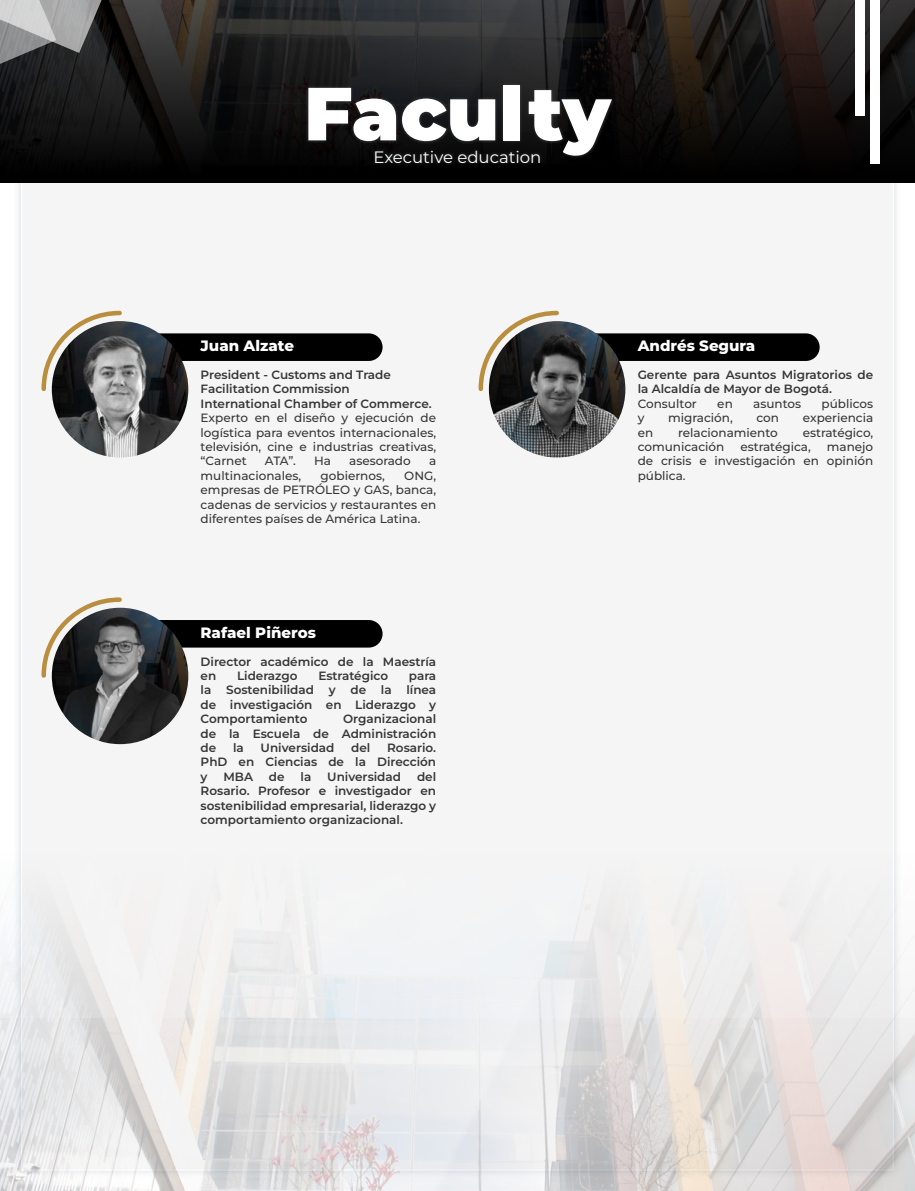
<style>
.page{position:relative;width:915px;height:1191px;background:#fff}
.page>*{position:absolute;margin:0;border:0;box-sizing:border-box;transform-origin:0 0}
.t1{font:900 75px "Montserrat";color:#fff}
.t2{font:16.5px "Montserrat";color:#fff}
.t3{font:800 15px "Montserrat";color:#fff}
.t4{font:600 12px/14.4px "Montserrat";color:#373636;text-align:justify}
.t5{font:500 12px/14.4px "Montserrat";color:#373636;text-align:justify}
</style>
<div class="page">
<div style="left:21px;top:153px;width:872px;height:1017px;background:#f5f5f5"></div>
<svg style="left:0;top:0;width:914px;height:183px;background:#191817"></svg>
<svg style="left:0;top:0;width:106px;height:94px;background:#626263"></svg>
<div style="left:869px;top:0;width:9px;height:163px;background:#fff"></div>
<div style="left:854px;top:0;width:10px;height:116px;background:#fff"></div>
<img style="left:0;top:849px;width:914px;height:342px">
<div style="left:132px;top:333px;width:250px;height:28px;background:#000;border-radius:14px"></div>
<svg style="left:41px;top:310px;width:81px;height:83px"></svg>
<img style="left:52px;top:321px;width:136px;height:136px;border-radius:68px">
<div style="left:568px;top:333px;width:251px;height:28px;background:#000;border-radius:14px"></div>
<svg style="left:478px;top:310px;width:81px;height:81px"></svg>
<img style="left:488px;top:321px;width:137px;height:136px;border-radius:68px">
<div style="left:304px;top:82px;width:311px;height:77px;background:#fff;opacity:.2"></div>
<div style="left:372px;top:147px;width:170px;height:18px;background:#0f0f10"></div>
<div style="left:132px;top:620px;width:250px;height:27px;background:#000;border-radius:14px"></div>
<svg style="left:41px;top:597px;width:83px;height:83px"></svg>
<img style="left:52px;top:608px;width:136px;height:136px;border-radius:68px">
<h1 class="t1" style="left:304px;top:57px;width:308px">Faculty</h1>
<h2 class="t2" style="left:373px;top:145px;width:169px">Executive education</h2>
<p class="t3" style="left:200px;top:335px;width:95px">Juan Alzate</p>
<p class="t4" style="left:200px;top:367px;width:232px;text-align:left">President - Customs and Trade<br>Facilitation Commission<br>International Chamber of Commerce.</p>
<p class="t5" style="left:200px;top:410px;width:237px">Experto en el diseño y ejecución de logística para eventos internacionales, televisión, cine e industrias creativas, “Carnet</p>
<p class="t5" style="left:265px;top:453px;width:32px">ATA”.</p>
<p class="t5" style="left:314px;top:453px;width:18px">Ha</p>
<p class="t5" style="left:349px;top:453px;width:63px">asesorado</p>
<p class="t5" style="left:429px;top:453px;width:9px">a</p>
<p class="t5" style="left:200px;top:468px;width:102px">multinacionales,</p>
<p class="t5" style="left:320px;top:468px;width:66px">gobiernos,</p>
<p class="t5" style="left:200px;top:468px;width:237px;text-indent:203px">ONG, empresas de PETRÓLEO y GAS, banca, cadenas de servicios y restaurantes en diferentes países de América Latina.</p>
<p class="t3" style="left:200px;top:621px;width:117px">Rafael Piñeros</p>
<p class="t4" style="left:200px;top:653px;width:237px">Director académico de la Maestría en</p>
<p class="t4" style="left:237px;top:668px;width:62px">Liderazgo</p>
<p class="t4" style="left:318px;top:668px;width:71px">Estratégico</p>
<p class="t4" style="left:200px;top:668px;width:237px;text-indent:208px">para la Sostenibilidad y de la línea de investigación en Liderazgo y Comportamiento</p>
<p class="t4" style="left:200px;top:711px;width:237px;text-indent:142px">Organizacional de la Escuela de Administración de</p>
<p class="t4" style="left:200px;top:740px;width:237px;text-indent:186px">Rosario.<br>PhD en Ciencias de la Dirección y</p>
<p class="t4" style="left:233px;top:740px;width:12px">la</p>
<p class="t4" style="left:260px;top:740px;width:75px">Universidad</p>
<p class="t4" style="left:351px;top:740px;width:21px">del</p>
<p class="t4" style="left:223px;top:769px;width:31px">MBA</p>
<p class="t4" style="left:269px;top:769px;width:17px">de</p>
<p class="t4" style="left:300px;top:769px;width:12px">la</p>
<p class="t4" style="left:327px;top:769px;width:75px">Universidad</p>
<p class="t4" style="left:200px;top:769px;width:237px;text-indent:216px">del Rosario. Profesor e investigador en sostenibilidad empresarial, liderazgo y comportamiento organizacional.</p>
<p class="t3" style="left:637px;top:335px;width:119px">Andrés Segura</p>
<p class="t4" style="left:637px;top:367px;width:237px">Gerente para Asuntos Migratorios de la Alcaldía de Mayor de Bogotá.</p>
<p class="t5" style="left:637px;top:396px;width:61px">Consultor</p>
<p class="t5" style="left:717px;top:396px;width:17px">en</p>
<p class="t5" style="left:753px;top:396px;width:49px">asuntos</p>
<p class="t5" style="left:821px;top:396px;width:53px">públicos</p>
<p class="t5" style="left:637px;top:410px;width:8px">y</p>
<p class="t5" style="left:668px;top:410px;width:66px">migración,</p>
<p class="t5" style="left:756px;top:410px;width:24px">con</p>
<p class="t5" style="left:802px;top:410px;width:72px">experiencia</p>
<p class="t5" style="left:637px;top:424px;width:17px">en</p>
<p class="t5" style="left:677px;top:424px;width:101px">relacionamiento</p>
<p class="t5" style="left:802px;top:424px;width:72px">estratégico,</p>
<p class="t5" style="left:637px;top:439px;width:88px">comunicación</p>
<p class="t5" style="left:740px;top:439px;width:72px">estratégica,</p>
<p class="t5" style="left:637px;top:439px;width:237px;text-indent:189px">manejo de crisis e investigación en opinión pública.</p>
</div>
